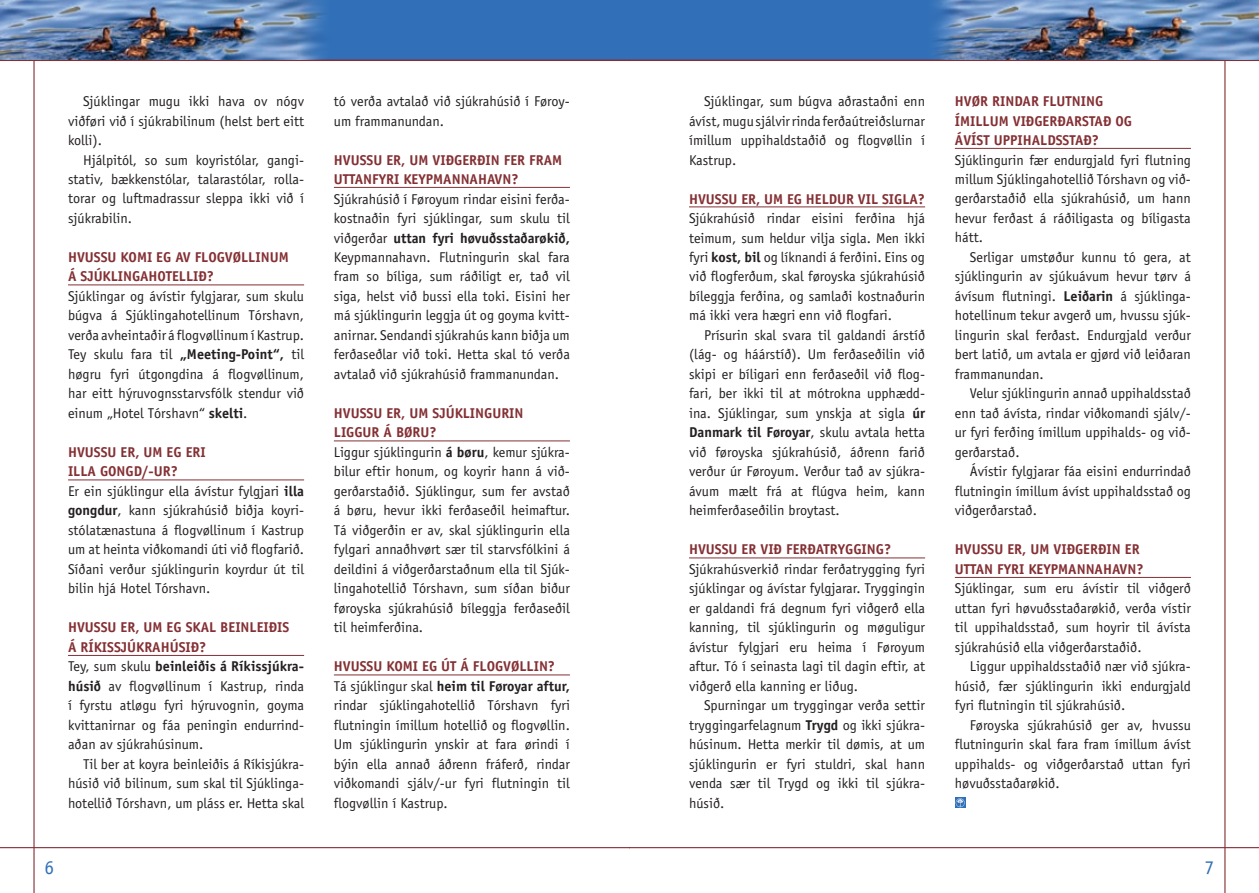
<style>
.page{position:relative;width:1259px;height:893px;background:#fff}
.page>*{position:absolute;margin:0;border:0;box-sizing:border-box;transform-origin:0 0}
.t1{font:19.5px "Officina Sans";color:#3170b8}
.t2{font:14.25px/19.5px "Officina Sans";color:#231f20;text-align:justify}
.t3{font:700 14.25px/19.5px "Officina Sans";color:#843034}
.s1{font-weight:700}
.s2{font-weight:700;color:#843034}
</style>
<div class="page">
<hr style="left:33px;top:0;width:2px;height:893px;background:#843034">
<hr style="left:0;top:847px;width:629px;height:1px;background:#843034">
<hr style="left:1224px;top:0;width:1px;height:893px;background:#843034">
<svg style="left:0;top:0;width:1259px;height:62px;background:#4976af"></svg>
<img style="left:925px;top:0;width:334px;height:60px">
<hr style="left:629px;top:847px;width:630px;height:1px;background:#843034">
<hr style="left:68px;top:285px;width:236px;height:1px;background:#843034">
<hr style="left:68px;top:480px;width:236px;height:1px;background:#843034">
<hr style="left:68px;top:655px;width:236px;height:1px;background:#843034">
<hr style="left:334px;top:187px;width:236px;height:1px;background:#843034">
<hr style="left:334px;top:441px;width:236px;height:1px;background:#843034">
<hr style="left:334px;top:675px;width:236px;height:1px;background:#843034">
<hr style="left:689px;top:207px;width:236px;height:1px;background:#843034">
<hr style="left:689px;top:558px;width:236px;height:1px;background:#843034">
<hr style="left:955px;top:148px;width:236px;height:1px;background:#843034">
<hr style="left:955px;top:577px;width:236px;height:1px;background:#843034">
<svg style="left:955px;top:797px;width:10px;height:11px"></svg>
<svg style="left:955px;top:798px;width:9px;height:9px"></svg>
<p class="t2" style="left:68px;top:91px;width:238px;text-indent:15px">Sjúklingar mugu ikki hava ov nógv viðføri við í sjúkrabilinum (helst bert eitt kolli).</p>
<p class="t2" style="left:68px;top:150px;width:237px;text-indent:15px">Hjálpitól, so sum koyristólar, gangi&shy;stativ, bækkenstólar, talarastólar, rolla&shy;torar og luftmadrassur sleppa ikki við í sjúkrabilin.</p>
<p class="t3" style="left:68px;top:247px;width:222px">HVUSSU KOMI EG AV FLOGVØLLINUM<br>Á SJÚKLINGAH OTELLIÐ?</p>
<p class="t2" style="left:68px;top:286px;width:237px;text-align:left">Sjúklingar og ávístir fylgjarar, sum skulu búgva á Sjúklingahotellinum Tórshavn, verða avheintaðir á flogvøllinum í Kastrup.<br>Tey skulu fara til <span class="s1">„MEETING-POINT“,</span> til høgru fyri útgongdina á flogvøllinum, har eitt hýruvognsstarvsfólk stendur við einum „Hotel Tórshavn“ <span class="s1">SKELTI</span>.</p>
<p class="t3" style="left:68px;top:442px;width:139px">HVUSSU ER, UM EG ERI<br>ILLA</p>
<p class="t2" style="left:68px;top:462px;width:237px;text-align:left;text-indent:32px"><span class="s2">GONGD/-UR?<br></span>Er ein sjúklingur ella ávístur fylgjari <span class="s1">ILLA GONGDUR</span>, kann sjúkrahúsið biðja koyri&shy;stólatænastuna á flogvøllinum í Kastrup um at heinta viðkomandi úti við flogfarið.<br>Síðani verður sjúklingurin koyrdur út til bilin hjá Hotel Tórshavn.</p>
<p class="t3" style="left:68px;top:618px;width:133px">HVUSSU ER, UM EG SKAL</p>
<p class="t3" style="left:220px;top:618px;width:71px">BEINLEIÐIS</p>
<p class="t2" style="left:68px;top:637px;width:237px;text-align:left"><span class="s2">Á RÍKISSJÚKRAH ÚSIÐ?<br></span>Tey, sum skulu <span class="s1">BEINLEIÐIS Á RÍKISSJÚKRA-HÚSIÐ</span> av flogvøllinum í Kastrup, rinda í fyrstu atløgu fyri hýruvognin, goyma kvittanirnar og fáa peningin endurrind&shy;aðan av sjúkrahúsinum.</p>
<p class="t2" style="left:68px;top:754px;width:237px;text-indent:15px">Til ber at koyra beinleiðis á Ríkisjúkra&shy;húsið við bilinum, sum skal til Sjúklinga&shy;hotellið Tórshavn, um pláss er. Hetta skal</p>
<p class="t2" style="left:334px;top:91px;width:237px">tó verða avtalað við sjúkrahúsið í Føroy&shy;um frammanundan.</p>
<p class="t3" style="left:334px;top:150px;width:230px">HVUSSU ER, UM VIÐGERÐIN FER FRAM<br>UTTANFYRI KEYPMANNAHAVN?</p>
<p class="t2" style="left:334px;top:189px;width:238px">Sjúkrahúsið í Føroyum rindar eisini ferða&shy;kostnaðin fyri sjúklingar, sum skulu til viðgerðar <span class="s1">UTTAN FYRI HØVUÐSSTAÐARØKIÐ, </span>Keypmannahavn. Flutningurin skal fara fram so bíliga, sum ráðiligt er, tað vil siga, helst við bussi ella toki. Eisini her má sjúklingurin leggja út og goyma kvitt&shy;anirnar. Sendandi sjúkrahús kann biðja um ferðaseðlar við toki. Hetta skal tó verða avtalað við sjúkrahúsið frammanundan.</p>
<p class="t2" style="left:334px;top:403px;width:238px;text-align:left"><span class="s2">HVUSSU ER, UM SJÚKLINGURIN LIGGUR Á BØRU?<br></span>Liggur sjúklingurin <span class="s1">Á BØRU</span>, kemur sjúkra&shy;bilur eftir honum, og koyrir hann á við&shy;gerðarstaðið. Sjúklingur, sum fer avstað á børu, hevur ikki ferðaseðil heimaftur.<br>Tá viðgerðin er av, skal sjúklingurin ella fylgari annaðhvørt sær til starvsfólkini á deildini á viðgerðarstaðnum ella til Sjúk&shy;lingahotellið Tórshavn, sum síðan biður føroyska sjúkrahúsið bíleggja ferðaseðil til heimferðina.</p>
<p class="t2" style="left:334px;top:657px;width:237px;text-align:left"><span class="s2">HVUSSU KOMI EG ÚT Á FLOGVØLLIN?<br></span>Tá sjúklingur skal <span class="s1">HEIM TIL FØROYAR AFTUR, </span>rindar sjúklingahotellið Tórshavn fyri flutningin ímillum hotellið og flogvøllin.<br>Um sjúklingurin ynskir at fara ørindi í býin ella annað áðrenn fráferð, rindar viðkomandi sjálv/-ur fyri flutningin til flogvøllin í Kastrup.</p>
<p class="t2" style="left:689px;top:91px;width:238px;text-indent:15px">Sjúklingar, sum búgva aðrastaðni enn ávíst, mugu sjálvir rinda ferðaútreiðslurnar ímillum uppihaldstaðið og flogvøllin í Kastrup.</p>
<p class="t3" style="left:689px;top:189px;width:237px">HVUSSU ER, UM EG H ELDUR VIL SIGLA?</p>
<p class="t2" style="left:689px;top:208px;width:237px">Sjúkrahúsið rindar eisini ferðina hjá teimum, sum heldur vilja sigla. Men ikki fyri <span class="s1">KOST, BIL</span> og líknandi á ferðini. Eins og við flogferðum, skal føroyska sjúkrahúsið bíleggja ferðina, og samlaði kostnaðurin má ikki vera hægri enn við flogfari.</p>
<p class="t2" style="left:689px;top:325px;width:238px;text-indent:15px">Prísurin skal svara til galdandi árstíð (lág- og háárstíð). Um ferðaseðilin við skipi er bíligari enn ferðaseðil við flog&shy;fari, ber ikki til at mótrokna upphædd&shy;ina. Sjúklingar, sum ynskja at sigla <span class="s1">ÚR DANMARK TIL FØROYAR</span>, skulu avtala hetta við føroyska sjúkrahúsið, áðrenn farið verður úr Føroyum. Verður tað av sjúkra&shy;ávum mælt frá at flúgva heim, kann heimferðaseðilin broytast.</p>
<p class="t3" style="left:689px;top:540px;width:204px">HVUSSU ER VIÐ FERÐATRYGGING?</p>
<p class="t2" style="left:689px;top:559px;width:237px">Sjúkrahúsverkið rindar ferðatrygging fyri sjúklingar og ávístar fylgjarar. Tryggingin er galdandi frá degnum fyri viðgerð ella kanning, til sjúklingurin og møguligur ávístur fylgjari eru heima í Føroyum aftur. Tó í seinasta lagi til dagin eftir, at viðgerð ella kanning er liðug.</p>
<p class="t2" style="left:689px;top:696px;width:237px;text-indent:15px">Spurningar um tryggingar verða settir tryggingarfelagnum <span class="s1">TRYGD</span> og ikki sjúkra&shy;húsinum. Hetta merkir til dømis, at um sjúklingurin er fyri stuldri, skal hann venda sær til Trygd og ikki til sjúkra&shy;húsið.</p>
<p class="t3" style="left:955px;top:91px;width:179px">HVØR RINDAR FLUTNING<br>ÍMILLUM VIÐGERÐARSTAÐ OG<br>ÁVÍST UPPIHALD</p>
<p class="t3" style="left:1055px;top:130px;width:45px">SSTAÐ?</p>
<p class="t2" style="left:955px;top:150px;width:237px">Sjúklingurin fær endurgjald fyri flutning millum Sjúklingahotellið Tórshavn og við&shy;gerðarstaðið ella sjúkrahúsið, um hann hevur ferðast á ráðiligasta og bíligasta hátt.</p>
<p class="t2" style="left:955px;top:247px;width:237px;text-indent:15px">Serligar umstøður kunnu tó gera, at sjúklingurin av sjúkuávum hevur tørv á ávísum flutningi. <span class="s1">LEIÐARIN</span> á sjúklinga&shy;hotellinum tekur avgerð um, hvussu sjúk&shy;lingurin skal ferðast. Endurgjald verður bert latið, um avtala er gjørd við leiðaran frammanundan.</p>
<p class="t2" style="left:955px;top:384px;width:237px;text-indent:15px">Velur sjúklingurin annað uppihaldsstað enn tað ávísta, rindar viðkomandi sjálv/- ur fyri ferðing ímillum uppihalds- og við&shy;gerðarstað.</p>
<p class="t2" style="left:955px;top:462px;width:237px;text-indent:15px">Ávístir fylgjarar fáa eisini endurrindað flutningin ímillum ávíst uppihaldsstað og viðgerðarstað.</p>
<p class="t3" style="left:955px;top:540px;width:190px">HVUSSU ER, UM VIÐGERÐIN ER<br>UTTAN FYRI KEYPMANNAHAVN?</p>
<p class="t2" style="left:955px;top:579px;width:237px">Sjúklingar, sum eru ávístir til viðgerð uttan fyri høvuðsstaðarøkið, verða vístir til uppihaldsstað, sum hoyrir til ávísta sjúkrahúsið ella viðgerðarstaðið.</p>
<p class="t2" style="left:955px;top:657px;width:237px;text-indent:15px">Liggur uppihaldsstaðið nær við sjúkra&shy;húsið, fær sjúklingurin ikki endurgjald fyri flutningin til sjúkrahúsið.</p>
<p class="t2" style="left:955px;top:715px;width:237px;text-indent:15px">Føroyska sjúkrahúsið ger av, hvussu flutningurin skal fara fram ímillum ávíst uppihalds- og viðgerðarstað uttan fyri høvuðsstaðarøkið.</p>
<h1 class="t1" style="left:45px;top:856px;width:11px">6</h1>
<h1 class="t1" style="left:1204px;top:856px;width:11px">7</h1>
</div>
